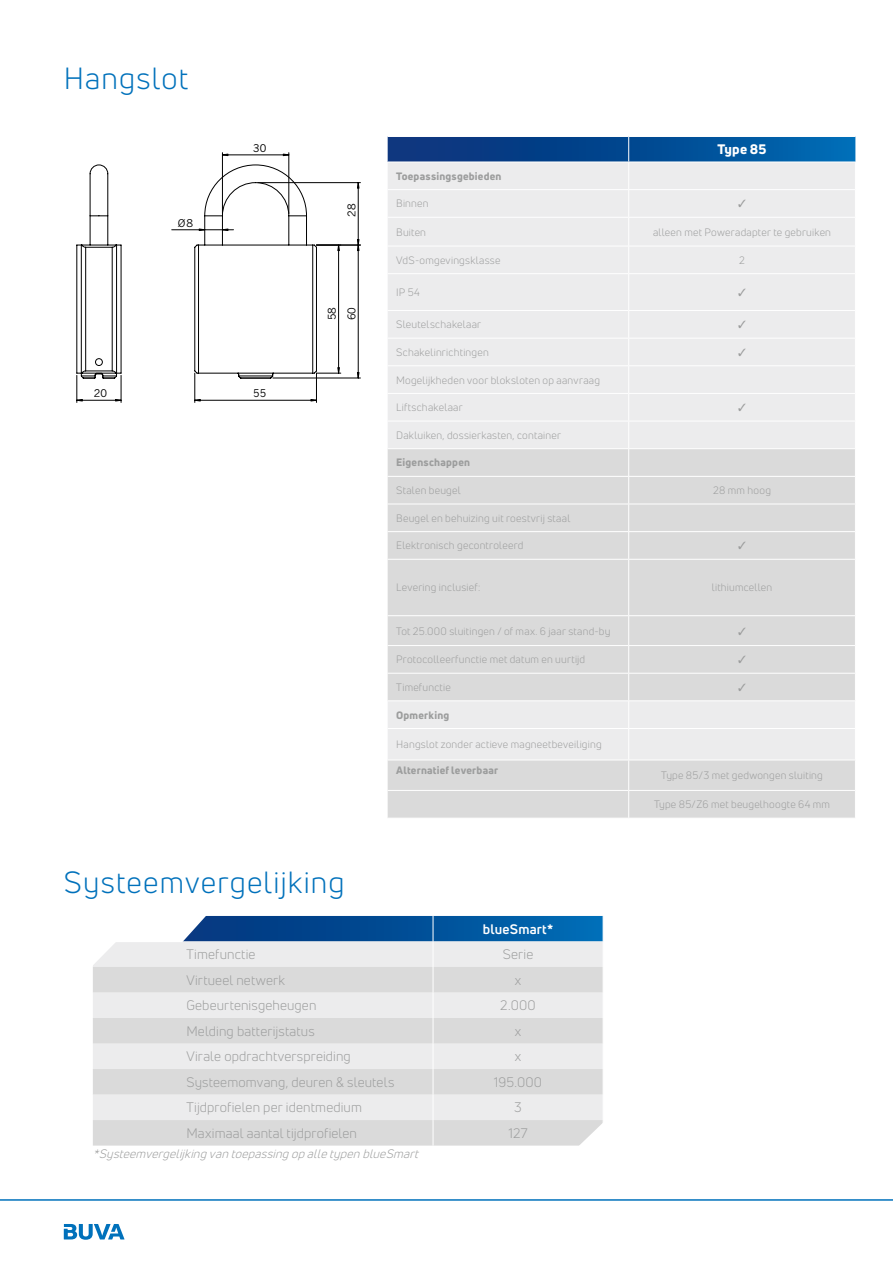
<style>
.page{position:relative;width:893px;height:1263px;background:#fff}
.page>*{position:absolute;margin:0;border:0;box-sizing:border-box;transform-origin:0 0}
.t1{font:30px "Uni Neue";letter-spacing:.04em;color:#0071bb}
.t2{font:13.5px "Uni Neue";letter-spacing:.01em;color:#9c9d9d}
.t3{font:700 13.5px "Uni Neue";letter-spacing:.015em;color:#fff}
.t4{font:800 13.5px "Uni Neue";letter-spacing:.01em;color:#fff}
.t5{font:italic 12px "Uni Neue";color:#9c9d9d}
.t6{font:10.5px "Uni Neue";letter-spacing:.02em;color:#9c9d9d}
.t7{font:800 10.5px "Uni Neue";letter-spacing:.02em;color:#9c9d9d}
.t8{font:10.5px/19.6px "News Gothic MT Pro";color:#000}
</style>
<div class="page">
<svg style="left:64px;top:1224px;width:61px;height:16px"></svg>
<div style="left:388px;top:274px;width:467px;height:36px;background:#ececed"></div>
<svg style="left:388px;top:560px;width:467px;height:258px;background:#dedede"></svg>
<hr style="left:388px;top:615px;width:241px;height:1px;background:#fff">
<hr style="left:629px;top:615px;width:227px;height:1px;background:#fff">
<hr style="left:388px;top:645px;width:241px;height:1px;background:#fff">
<hr style="left:629px;top:645px;width:227px;height:1px;background:#fff">
<hr style="left:388px;top:673px;width:241px;height:1px;background:#fff">
<hr style="left:629px;top:673px;width:227px;height:1px;background:#fff">
<hr style="left:388px;top:700px;width:241px;height:1px;background:#fff">
<hr style="left:629px;top:700px;width:227px;height:1px;background:#fff">
<hr style="left:388px;top:728px;width:241px;height:1px;background:#fff">
<hr style="left:629px;top:728px;width:227px;height:1px;background:#fff">
<hr style="left:388px;top:760px;width:241px;height:1px;background:#fff">
<hr style="left:629px;top:760px;width:227px;height:1px;background:#fff">
<hr style="left:388px;top:790px;width:241px;height:1px;background:#fff">
<hr style="left:629px;top:790px;width:227px;height:1px;background:#fff">
<hr style="left:628px;top:274px;width:1px;height:36px;background:#fff">
<hr style="left:628px;top:560px;width:1px;height:55px;background:#fff">
<svg style="left:628px;top:616px;width:1px;height:112px"></svg>
<hr style="left:628px;top:729px;width:1px;height:31px;background:#fff">
<hr style="left:628px;top:760px;width:1px;height:30px;background:#fff">
<svg style="left:628px;top:791px;width:1px;height:27px"></svg>
<hr style="left:258px;top:182px;width:102px;height:1px;background:#000">
<hr style="left:358px;top:183px;width:1px;height:62px;background:#000">
<hr style="left:222px;top:153px;width:1px;height:61px;background:#000">
<hr style="left:289px;top:153px;width:1px;height:61px;background:#000">
<hr style="left:222px;top:155px;width:67px;height:1px;background:#000">
<hr style="left:316px;top:245px;width:44px;height:1px;background:#000">
<hr style="left:273px;top:378px;width:87px;height:1px;background:#000">
<hr style="left:358px;top:245px;width:1px;height:133px;background:#000">
<svg style="left:194px;top:164px;width:147px;height:238px"></svg>
<hr style="left:172px;top:229px;width:33px;height:1px;background:#000">
<svg style="left:77px;top:164px;width:45px;height:238px"></svg>
<hr style="left:77px;top:400px;width:44px;height:1px;background:#000">
<hr style="left:0;top:1199px;width:893px;height:2px;background:#0071bb">
<svg style="left:93px;top:916px;width:511px;height:230px;background:#d0d7dd"></svg>
<svg style="left:388px;top:136px;width:468px;height:137px;background:#c3d0dd"></svg>
<svg style="left:738px;top:289px;width:8px;height:7px"></svg>
<svg style="left:388px;top:311px;width:467px;height:248px;background:#e4e4e5"></svg>
<svg style="left:738px;top:627px;width:8px;height:8px"></svg>
<svg style="left:738px;top:656px;width:8px;height:7px"></svg>
<svg style="left:738px;top:683px;width:8px;height:8px"></svg>
<h1 class="t1" style="left:64px;top:60px;width:126px">Hangslot</h1>
<p class="t8" style="left:178px;top:213px;width:17px">Ø8</p>
<p class="t8" style="left:253px;top:138px;width:15px">30</p>
<p class="t8" style="left:94px;top:384px;width:15px">20</p>
<p class="t8" style="left:253px;top:384px;width:15px">55</p>
<p class="t8" style="left:342px;top:217px;width:15px;rotate:-90deg">28</p>
<p class="t8" style="left:322px;top:320px;width:15px;rotate:-90deg">58<br>60</p>
<h1 class="t1" style="left:64px;top:864px;width:282px">Systeemvergelijking</h1>
<p class="t4" style="left:718px;top:140px;width:50px">Type 85</p>
<p class="t7" style="left:396px;top:169px;width:107px">Toepassingsgebieden</p>
<p class="t6" style="left:396px;top:197px;width:34px">Binnen</p>
<p class="t6" style="left:396px;top:226px;width:31px">Buiten</p>
<p class="t6" style="left:653px;top:226px;width:179px">alleen met Poweradapter te gebruiken</p>
<p class="t6" style="left:396px;top:254px;width:106px">VdS-omgevingsklasse</p>
<p class="t6" style="left:739px;top:254px;width:7px">2</p>
<p class="t6" style="left:396px;top:286px;width:25px">IP 54</p>
<p class="t6" style="left:396px;top:318px;width:87px">Sleutelschakelaar</p>
<p class="t6" style="left:396px;top:346px;width:94px">Schakelinrichtingen</p>
<p class="t6" style="left:396px;top:373px;width:205px">Mogelijkheden voor bloksloten op aanvraag</p>
<p class="t6" style="left:396px;top:401px;width:68px">Liftschakelaar</p>
<p class="t6" style="left:396px;top:429px;width:166px">Dakluiken, dossierkasten, container</p>
<p class="t7" style="left:396px;top:456px;width:75px">Eigenschappen</p>
<p class="t6" style="left:396px;top:484px;width:66px">Stalen beugel</p>
<p class="t6" style="left:713px;top:484px;width:59px">28 mm hoog</p>
<p class="t6" style="left:396px;top:512px;width:176px">Beugel en behuizing uit roestvrij staal</p>
<p class="t6" style="left:396px;top:539px;width:129px">Elektronisch gecontroleerd</p>
<p class="t6" style="left:396px;top:581px;width:86px">Levering inclusief:</p>
<p class="t6" style="left:712px;top:581px;width:62px">lithiumcellen</p>
<p class="t6" style="left:396px;top:624px;width:216px">Tot 25.000 sluitingen / of max. 6 jaar stand-by</p>
<p class="t6" style="left:396px;top:653px;width:191px">Protocolleerfunctie met datum en uurtijd</p>
<p class="t6" style="left:396px;top:681px;width:56px">Timefunctie</p>
<p class="t7" style="left:396px;top:708px;width:55px">Opmerking</p>
<p class="t6" style="left:396px;top:738px;width:207px">Hangslot zonder actieve magneetbeveiliging</p>
<p class="t7" style="left:396px;top:763px;width:104px">Alternatief leverbaar</p>
<p class="t6" style="left:661px;top:769px;width:163px">Type 85/3 met gedwongen sluiting</p>
<p class="t6" style="left:654px;top:798px;width:178px">Type 85/Z6 met beugelhoogte 64 mm</p>
<p class="t3" style="left:483px;top:920px;width:72px">blueSmart*</p>
<p class="t2" style="left:186px;top:946px;width:71px">Timefunctie</p>
<p class="t2" style="left:503px;top:946px;width:32px">Serie</p>
<p class="t2" style="left:186px;top:972px;width:100px">Virtueel netwerk</p>
<p class="t2" style="left:515px;top:972px;width:8px">x</p>
<p class="t2" style="left:186px;top:997px;width:132px">Gebeurtenisgeheugen</p>
<p class="t2" style="left:500px;top:997px;width:37px">2.000</p>
<p class="t2" style="left:186px;top:1023px;width:130px">Melding batterijstatus</p>
<p class="t2" style="left:515px;top:1023px;width:8px">x</p>
<p class="t2" style="left:186px;top:1048px;width:166px">Virale opdrachtverspreiding</p>
<p class="t2" style="left:515px;top:1048px;width:8px">x</p>
<p class="t2" style="left:186px;top:1074px;width:209px">Systeemomvang, deuren &amp; sleutels</p>
<p class="t2" style="left:494px;top:1074px;width:50px">195.000</p>
<p class="t2" style="left:186px;top:1099px;width:177px">Tijdprofielen per identmedium</p>
<p class="t2" style="left:514px;top:1099px;width:9px">3</p>
<p class="t2" style="left:186px;top:1125px;width:172px">Maximaal aantal tijdprofielen</p>
<p class="t2" style="left:508px;top:1125px;width:21px">127</p>
<p class="t5" style="left:93px;top:1147px;width:330px">*SysteemvergelijkingvantoepassingopalletypenblueSmart</p>
</div>
